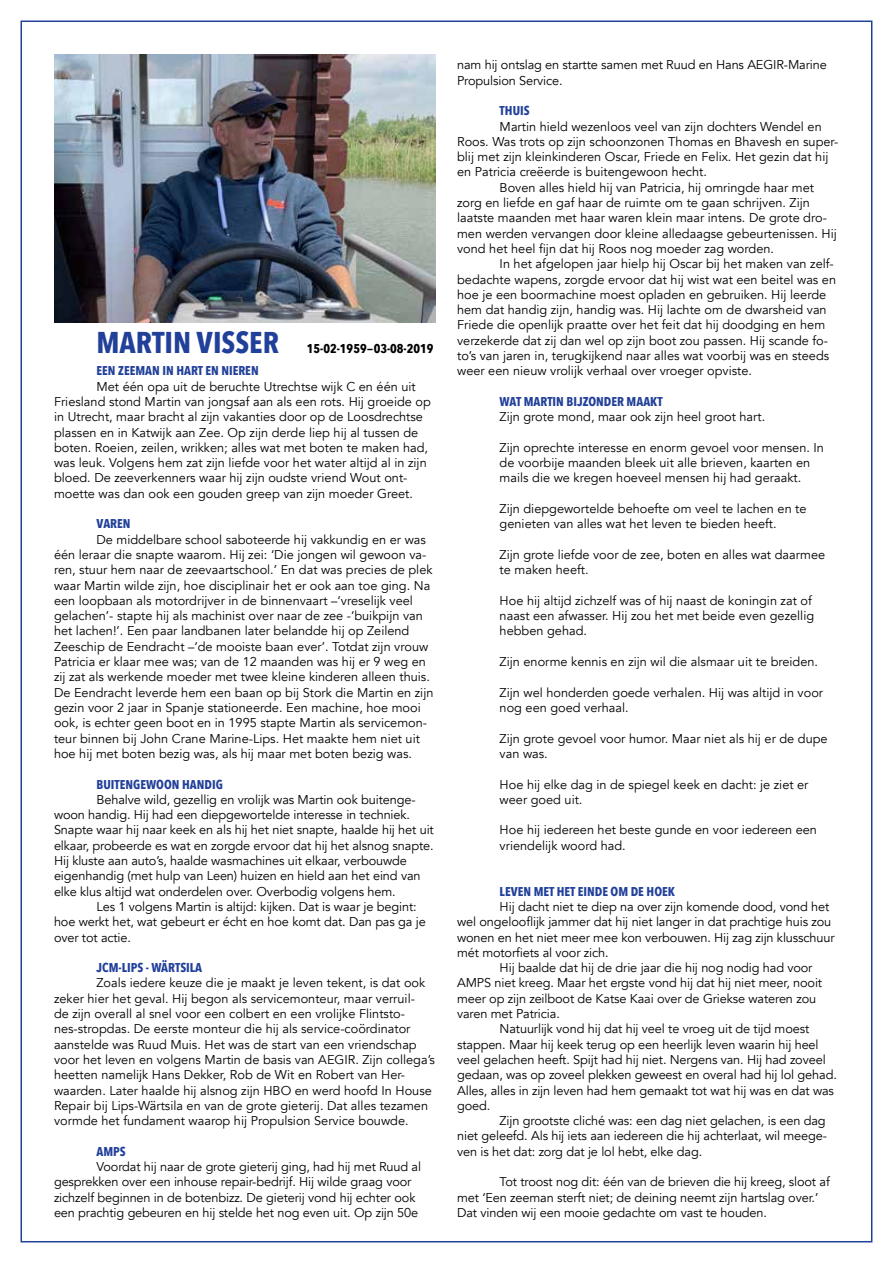
<style>
.page{position:relative;width:893px;height:1263px;background:#fff}
.page>*{position:absolute;margin:0;border:0;box-sizing:border-box;transform-origin:0 0}
.t1{font:700 30px "Avenir Next Condensed";color:#21409a}
.t2{font:12.75px/15.3px "Avenir";color:#000}
.t3{font:700 12.75px "Avenir Next Condensed";color:#21409a}
.t4{font:700 12.75px "Avenir Next Condensed";color:#000}
</style>
<div class="page">
<img style="left:54px;top:54px;width:382px;height:269px">
<h1 class="t1" style="left:97px;top:324px;width:184px">MARTIN VISSER</h1>
<p class="t4" style="left:307px;top:341px;width:128px">15-02-1959—03-08-2019</p>
<p class="t3" style="left:97px;top:363px;width:164px">EEN ZEEMAN IN HART EN NIEREN</p>
<p class="t2" style="left:54px;top:379px;width:378px;text-indent:43px">Met één opa uit de beruchte Utrechtse wijk C en één uit Friesland stond Martin van jongsaf aan als een rots. Hij groeide op in Utrecht, maar bracht al zijn vakanties door op de Loosdrechtse plassen en in Katwijk aan Zee. Op zijn derde liep hij al tussen de boten. Roeien, zeilen, wrikken; alles wat met boten te maken had, was leuk. Volgens hem zat zijn liefde voor het water altijd al in zijn bloed. De zeeverkenners waar hij zijn oudste vriend Wout ont&shy;moette was dan ook een gouden greep van zijn moeder Greet.</p>
<p class="t3" style="left:97px;top:516px;width:36px">VAREN</p>
<p class="t2" style="left:54px;top:532px;width:381px;text-indent:43px">De middelbare school saboteerde hij vakkundig en er was één leraar die snapte waarom. Hij zei: ‘Die jongen wil gewoon va&shy;ren, stuur hem naar de zeevaartschool.’ En dat was precies de plek waar Martin wilde zijn, hoe disciplinair het er ook aan toe ging. Na een loopbaan als motordrijver in de binnenvaart –‘vreselijk veel gelachen’- stapte hij als machinist over naar de zee -‘buikpijn van het lachen!’. Een paar landbanen later belandde hij op Zeilend Zeeschip de Eendracht –‘de mooiste baan ever’. Totdat zijn vrouw Patricia er klaar mee was; van de 12 maanden was hij er 9 weg en zij zat als werkende moeder met twee kleine kinderen alleen thuis.<br>De Eendracht leverde hem een baan op bij Stork die Martin en zijn gezin voor 2 jaar in Spanje stationeerde. Een machine, hoe mooi ook, is echter geen boot en in 1995 stapte Martin als servicemon&shy;teur binnen bij John Crane Marine-Lips. Het maakte hem niet uit hoe hij met boten bezig was, als hij maar met boten bezig was.</p>
<p class="t3" style="left:97px;top:776px;width:128px">BUITENGEWOON HANDIG</p>
<p class="t2" style="left:54px;top:792px;width:381px;text-indent:43px">Behalve wild, gezellig en vrolijk was Martin ook buitenge&shy;woon handig. Hij had een diepgewortelde interesse in techniek.<br>Snapte waar hij naar keek en als hij het niet snapte, haalde hij het uit elkaar, probeerde es wat en zorgde ervoor dat hij het alsnog snapte.<br>Hij kluste aan auto’s, haalde wasmachines uit elkaar, verbouwde eigenhandig (met hulp van Leen) huizen en hield aan het eind van elke klus altijd wat onderdelen over. Overbodig volgens hem.</p>
<p class="t2" style="left:54px;top:899px;width:373px;text-indent:43px">Les 1 volgens Martin is altijd: kijken. Dat is waar je begint: hoe werkt het, wat gebeurt er écht en hoe komt dat. Dan pas ga je over tot actie.</p>
<p class="t3" style="left:97px;top:960px;width:107px">JCM-LIPS - WÄRTSILA</p>
<p class="t2" style="left:54px;top:975px;width:383px;text-indent:43px">Zoals iedere keuze die je maakt je leven tekent, is dat ook zeker hier het geval. Hij begon als servicemonteur, maar verruil-<br>de zijn overall al snel voor een colbert en een vrolijke Flintsto&shy;nes-stropdas. De eerste monteur die hij als service-coördinator aanstelde was Ruud Muis. Het was de start van een vriendschap voor het leven en volgens Martin de basis van AEGIR. Zijn collega’s heetten namelijk Hans Dekker, Rob de Wit en Robert van Her&shy;waarden. Later haalde hij alsnog zijn HBO en werd hoofd In House Repair bij Lips-Wärtsila en van de grote gieterij. Dat alles tezamen vormde het fundament waarop hij Propulsion Service bouwde.</p>
<p class="t3" style="left:97px;top:1143px;width:31px">AMPS</p>
<p class="t2" style="left:54px;top:1159px;width:369px;text-indent:43px">Voordat hij naar de grote gieterij ging, had hij met Ruud al gesprekken over een inhouse repair-bedrijf. Hij wilde graag voor zichzelf beginnen in de botenbizz. De gieterij vond hij echter ook een prachtig gebeuren en hij stelde het nog even uit. Op zijn 50e</p>
<p class="t2" style="left:457px;top:57px;width:371px">nam hij ontslag en startte samen met Ruud en Hans AEGIR-Marine<br>Propulsion Service.</p>
<p class="t3" style="left:500px;top:103px;width:32px">THUIS</p>
<p class="t2" style="left:500px;top:119px;width:324px">Martin hield wezenloos veel van zijn dochters Wendel en</p>
<p class="t2" style="left:457px;top:134px;width:383px">Roos. Was trots op zijn schoonzonen Thomas en Bhavesh en super-</p>
<p class="t2" style="left:457px;top:149px;width:373px">blij met zijn kleinkinderen Oscar, Friede en Felix. Het gezin dat hij</p>
<p class="t2" style="left:457px;top:165px;width:251px">en Patricia creëerde is buitengewoon hecht.</p>
<p class="t2" style="left:500px;top:180px;width:316px">Boven alles hield hij van Patricia, hij omringde haar met</p>
<p class="t2" style="left:457px;top:195px;width:354px">zorg en liefde en gaf haar de ruimte om te gaan schrijven. Zijn</p>
<p class="t2" style="left:457px;top:210px;width:371px">laatste maanden met haar waren klein maar intens. De grote dro-</p>
<p class="t2" style="left:457px;top:226px;width:381px">men werden vervangen door kleine alledaagse gebeurtenissen. Hij</p>
<p class="t2" style="left:457px;top:241px;width:318px">vond het heel fijn dat hij Roos nog moeder zag worden.</p>
<p class="t2" style="left:500px;top:256px;width:336px">In het afgelopen jaar hielp hij Oscar bij het maken van zelf-</p>
<p class="t2" style="left:457px;top:272px;width:380px">bedachte wapens, zorgde ervoor dat hij wist wat een beitel was en</p>
<p class="t2" style="left:457px;top:287px;width:371px">hoe je een boormachine moest opladen en gebruiken. Hij leerde</p>
<p class="t2" style="left:457px;top:302px;width:371px">hem dat handig zijn, handig was. Hij lachte om de dwarsheid van</p>
<p class="t2" style="left:457px;top:318px;width:370px">Friede die openlijk praatte over het feit dat hij doodging en hem</p>
<p class="t2" style="left:457px;top:333px;width:372px">verzekerde dat zij dan wel op zijn boot zou passen. Hij scande fo-</p>
<p class="t2" style="left:457px;top:348px;width:374px">to’s van jaren in, terugkijkend naar alles wat voorbij was en steeds</p>
<p class="t2" style="left:457px;top:363px;width:296px">weer een nieuw vrolijk verhaal over vroeger opviste.</p>
<p class="t3" style="left:500px;top:394px;width:164px">WAT MARTIN BIJZONDER MAAKT</p>
<p class="t2" style="left:500px;top:409px;width:267px">Zijn grote mond, maar ook zijn heel groot hart.</p>
<p class="t2" style="left:500px;top:440px;width:326px">Zijn oprechte interesse en enorm gevoel voor mensen. In de voorbije maanden bleek uit alle brieven, kaarten en mails die we kregen hoeveel mensen hij had geraakt.</p>
<p class="t2" style="left:500px;top:501px;width:308px">Zijn diepgewortelde behoefte om veel te lachen en te genieten van alles wat het leven te bieden heeft.</p>
<p class="t2" style="left:500px;top:547px;width:327px">Zijn grote liefde voor de zee, boten en alles wat daarmee te maken heeft.</p>
<p class="t2" style="left:500px;top:593px;width:316px">Hoe hij altijd zichzelf was of hij naast de koningin zat of naast een afwasser. Hij zou het met beide even gezellig hebben gehad.</p>
<p class="t2" style="left:500px;top:654px;width:320px">Zijn enorme kennis en zijn wil die alsmaar uit te breiden.</p>
<p class="t2" style="left:500px;top:685px;width:325px">Zijn wel honderden goede verhalen. Hij was altijd in voor nog een goed verhaal.</p>
<p class="t2" style="left:500px;top:731px;width:329px">Zijn grote gevoel voor humor. Maar niet als hij er de dupe van was.</p>
<p class="t2" style="left:500px;top:777px;width:310px">Hoe hij elke dag in de spiegel keek en dacht: je ziet er weer goed uit.</p>
<p class="t2" style="left:500px;top:822px;width:319px">Hoe hij iedereen het beste gunde en voor iedereen een vriendelijk woord had.</p>
<p class="t3" style="left:500px;top:883px;width:177px">LEVEN MET HET EINDE OM DE HOEK</p>
<p class="t2" style="left:500px;top:899px;width:331px">Hij dacht niet te diep na over zijn komende dood, vond het</p>
<p class="t2" style="left:457px;top:914px;width:376px">wel ongelooflijk jammer dat hij niet langer in dat prachtige huis zou</p>
<p class="t2" style="left:457px;top:930px;width:379px">wonen en het niet meer mee kon verbouwen. Hij zag zijn klusschuur</p>
<p class="t2" style="left:457px;top:945px;width:153px">mét motorfiets al voor zich.</p>
<p class="t2" style="left:500px;top:960px;width:314px">Hij baalde dat hij de drie jaar die hij nog nodig had voor</p>
<p class="t2" style="left:457px;top:975px;width:367px">AMPS niet kreeg. Maar het ergste vond hij dat hij niet meer, nooit</p>
<p class="t2" style="left:457px;top:991px;width:361px">meer op zijn zeilboot de Katse Kaai over de Griekse wateren zou</p>
<p class="t2" style="left:457px;top:1006px;width:104px">varen met Patricia.</p>
<p class="t2" style="left:500px;top:1021px;width:311px">Natuurlijk vond hij dat hij veel te vroeg uit de tijd moest</p>
<p class="t2" style="left:457px;top:1037px;width:363px">stappen. Maar hij keek terug op een heerlijk leven waarin hij heel</p>
<p class="t2" style="left:457px;top:1052px;width:370px">veel gelachen heeft. Spijt had hij niet. Nergens van. Hij had zoveel</p>
<p class="t2" style="left:457px;top:1067px;width:381px">gedaan, was op zoveel plekken geweest en overal had hij lol gehad.</p>
<p class="t2" style="left:457px;top:1083px;width:378px">Alles, alles in zijn leven had hem gemaakt tot wat hij was en dat was</p>
<p class="t2" style="left:457px;top:1098px;width:35px">goed.</p>
<p class="t2" style="left:500px;top:1113px;width:328px">Zijn grootste cliché was: een dag niet gelachen, is een dag</p>
<p class="t2" style="left:457px;top:1128px;width:371px">niet geleefd. Als hij iets aan iedereen die hij achterlaat, wil meege-</p>
<p class="t2" style="left:457px;top:1144px;width:247px">ven is het dat: zorg dat je lol hebt, elke dag.</p>
<p class="t2" style="left:457px;top:1174px;width:374px;text-indent:43px">Tot troost nog dit: één van de brieven die hij kreeg, sloot af met ‘Een zeeman sterft niet; de deining neemt zijn hartslag over.’<br>Dat vinden wij een mooie gedachte om vast te houden.</p>
</div>
